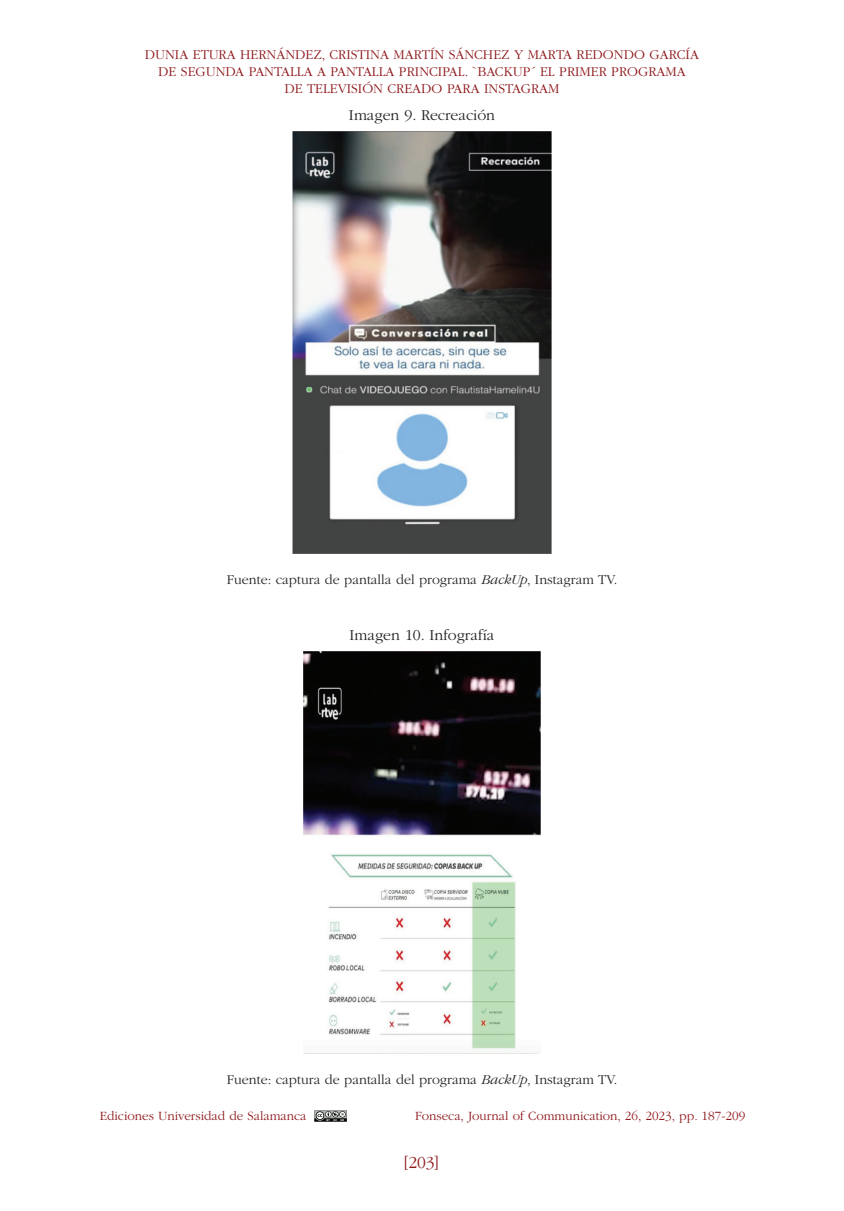
<style>
.page{position:relative;width:844px;height:1211px;background:#fff}
.page>*{position:absolute;margin:0;border:0;box-sizing:border-box;transform-origin:0 0}
.t1{font:300 17.5px "ITC Garamond Std";color:#8e181b}
.Figure_caption{font:300 15.75px "ITC Garamond Std";color:#231f20}
.t2{font:300 14px/16.6px "ITC Garamond Std";color:#8e181b;text-align:center}
.Figure_Source{font:300 14px "ITC Garamond Std";color:#231f20}
.t3{font:300 13.12px "ITC Garamond Std";color:#8e181b}
.s1{font-style:italic}
</style>
<div class="page">
<svg style="left:314px;top:1110px;width:33px;height:12px"></svg>
<img style="left:293px;top:132px;width:258px;height:421px">
<img style="left:303px;top:651px;width:237px;height:402px">
<p class="t2" style="left:145px;top:47px;width:555px">DUNIA ETURA HERNÁNDEZ, CRISTINA MARTÍN SÁNCHEZ Y MARTA REDONDO GARCÍA<br>DE SEGUNDA PANTALLA A PANTALLA PRINCIPAL. `BACKUP´ EL PRIMER PROGRAMA<br>DE TELEVISIÓN CREADO PARA INSTAGRAM</p>
<p class="Figure_caption" style="left:349px;top:107px;width:147px">Imagen 9. Recreación</p>
<p class="Figure_Source" style="left:227px;top:572px;width:392px">Fuente: captura de pantalla del programa <span class="s1">BackUp</span>, Instagram TV.</p>
<p class="Figure_caption" style="left:349px;top:626px;width:146px">Imagen 10. Infografía</p>
<p class="Figure_Source" style="left:227px;top:1072px;width:392px">Fuente: captura de pantalla del programa <span class="s1">BackUp</span>, Instagram TV.</p>
<p class="t3" style="left:100px;top:1108px;width:208px">Ediciones Universidad de Salamanca</p>
<p class="t3" style="left:415px;top:1108px;width:331px">Fonseca, Journal of Communication, 26, 2023, pp. 187-209</p>
<p class="t1" style="left:404px;top:1152px;width:36px">[203]</p>
</div>
